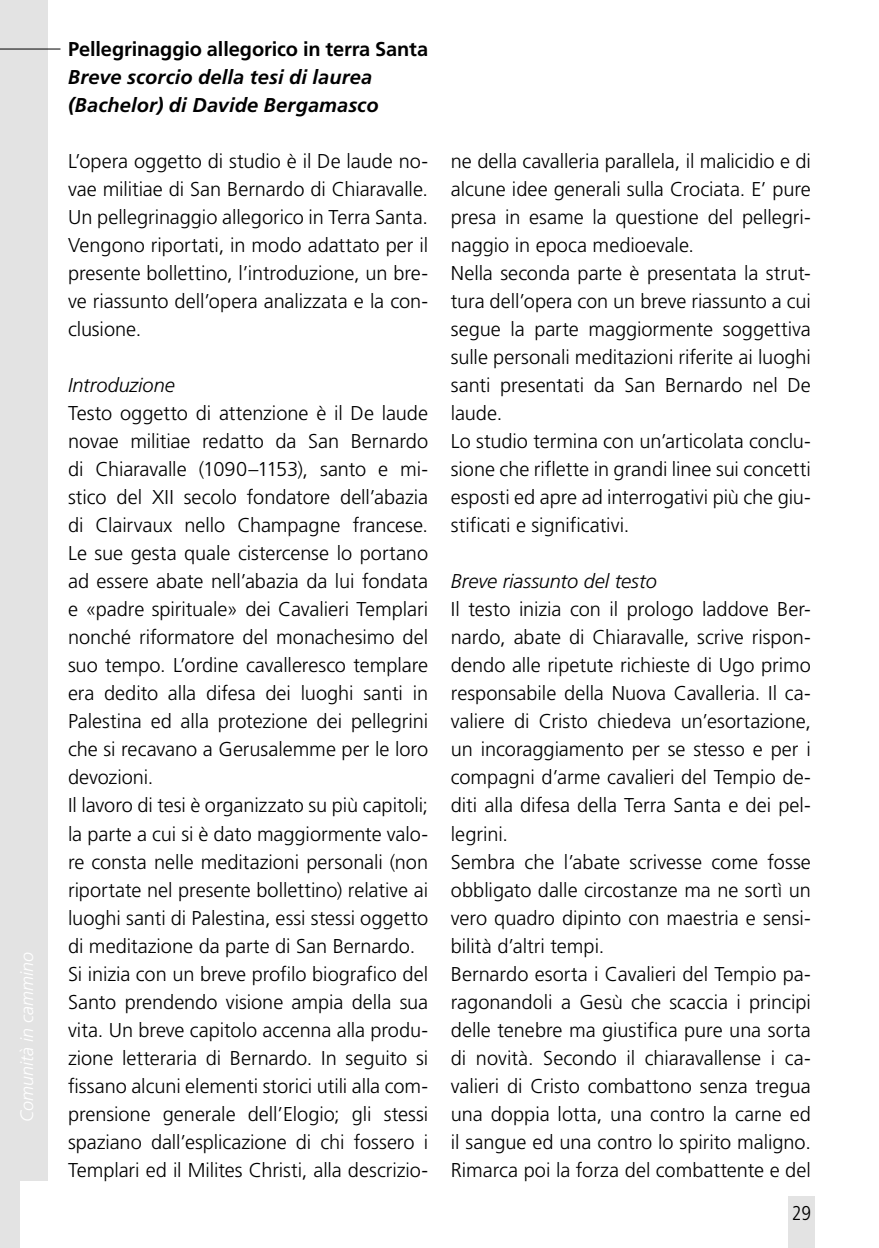
<style>
.page{position:relative;width:879px;height:1248px;background:#fff}
.page>*{position:absolute;margin:0;border:0;box-sizing:border-box;transform-origin:0 0}
.t1{font:300 20px/28px "Frutiger";letter-spacing:-.005em;color:#000}
.t2{font:italic 700 20px/28px "Frutiger";letter-spacing:.005em;color:#000}
.t3{font:700 20px "Frutiger";letter-spacing:-.005em;color:#000}
.t4{font:italic 300 20px "Frutiger CE";letter-spacing:-.005em;color:#000}
.t5{font:300 condensed 20px "Frutiger";color:#000}
.t6{font:italic 300 18px "Frutiger CE";color:#fff}
</style>
<div class="page">
<div style="left:0;top:0;width:48px;height:1247px;background:#e3e3e3"></div>
<div style="left:788px;top:1195px;width:26px;height:52px;background:#e3e3e3"></div>
<div style="left:20px;top:1181px;width:40px;height:66px;background:#fff"></div>
<hr style="left:0;top:49px;width:60px;height:1px;background:#000">
<p class="t6" style="left:16px;top:1121px;width:172px;rotate:-90deg">Comunità in cammino</p>
<p class="t3" style="left:68px;top:37px;width:361px">Pellegrinaggio allegorico in terra Santa</p>
<p class="t2" style="left:68px;top:63px;width:312px">Breve scorcio della tesi di laurea (Bachelor) di Davide Bergamasco</p>
<p class="t1" style="left:68px;top:147px;width:362px;text-align:justify">L’opera oggetto di studio è il De laude no&shy;vae militiae di San Bernardo di Chiaravalle.<br>Un pellegrinaggio allegorico in Terra Santa.<br>Vengono riportati, in modo adattato per il presente bollettino, l’introduzione, un bre&shy;ve riassunto dell’opera analizzata e la con&shy;clusione.</p>
<p class="t4" style="left:68px;top:373px;width:108px">Introduzione</p>
<p class="t1" style="left:68px;top:399px;width:362px">Testo oggetto di attenzione è il De laude novae militiae redatto da San Bernardo di Chiaravalle (1090–1153), santo e mi&shy;stico del XII secolo fondatore dell’abazia di Clairvaux nello Champagne francese.<br>Le sue gesta quale cistercense lo portano ad essere abate nell’abazia da lui fondata e «padre spirituale» dei Cavalieri Templari nonché riformatore del monachesimo del suo tempo. L’ordine cavalleresco templare era dedito alla difesa dei luoghi santi in Palestina ed alla protezione dei pellegrini che si recavano a Gerusalemme per le loro devozioni.<br>Il lavoro di tesi è organizzato su più capitoli; la parte a cui si è dato maggiormente valo&shy;re consta nelle meditazioni personali (non riportate nel presente bollettino) relative ai luoghi santi di Palestina, essi stessi oggetto di meditazione da parte di San Bernardo.<br>Si inizia con un breve profilo biografico del Santo prendendo visione ampia della sua vita. Un breve capitolo accenna alla produ&shy;zione letteraria di Bernardo. In seguito si fissano alcuni elementi storici utili alla com&shy;prensione generale dell’Elogio; gli stessi spaziano dall’esplicazione di chi fossero i Templari ed il Milites Christi, alla descrizio-</p>
<p class="t1" style="left:451px;top:147px;width:362px">ne della cavalleria parallela, il malicidio e di alcune idee generali sulla Crociata. E’ pure presa in esame la questione del pellegri&shy;naggio in epoca medioevale.<br>Nella seconda parte è presentata la strut&shy;tura dell’opera con un breve riassunto a cui segue la parte maggiormente soggettiva sulle personali meditazioni riferite ai luoghi santi presentati da San Bernardo nel De laude.<br>Lo studio termina con un’articolata conclu&shy;sione che riflette in grandi linee sui concetti esposti ed apre ad interrogativi più che giu&shy;stificati e significativi.</p>
<p class="t4" style="left:451px;top:569px;width:207px">Breve riassunto del testo</p>
<p class="t1" style="left:451px;top:595px;width:362px">Il testo inizia con il prologo laddove Ber&shy;nardo, abate di Chiaravalle, scrive rispon&shy;dendo alle ripetute richieste di Ugo primo responsabile della Nuova Cavalleria. Il ca&shy;valiere di Cristo chiedeva un’esortazione, un incoraggiamento per se stesso e per i compagni d’arme cavalieri del Tempio de&shy;diti alla difesa della Terra Santa e dei pel&shy;legrini.<br>Sembra che l’abate scrivesse come fosse obbligato dalle circostanze ma ne sortì un vero quadro dipinto con maestria e sensi&shy;bilità d’altri tempi.<br>Bernardo esorta i Cavalieri del Tempio pa&shy;ragonandoli a Gesù che scaccia i principi delle tenebre ma giustifica pure una sorta di novità. Secondo il chiaravallense i ca&shy;valieri di Cristo combattono senza tregua una doppia lotta, una contro la carne ed il sangue ed una contro lo spirito maligno.<br>Rimarca poi la forza del combattente e del</p>
<p class="t5" style="left:792px;top:1201px;width:21px">29</p>
</div>
